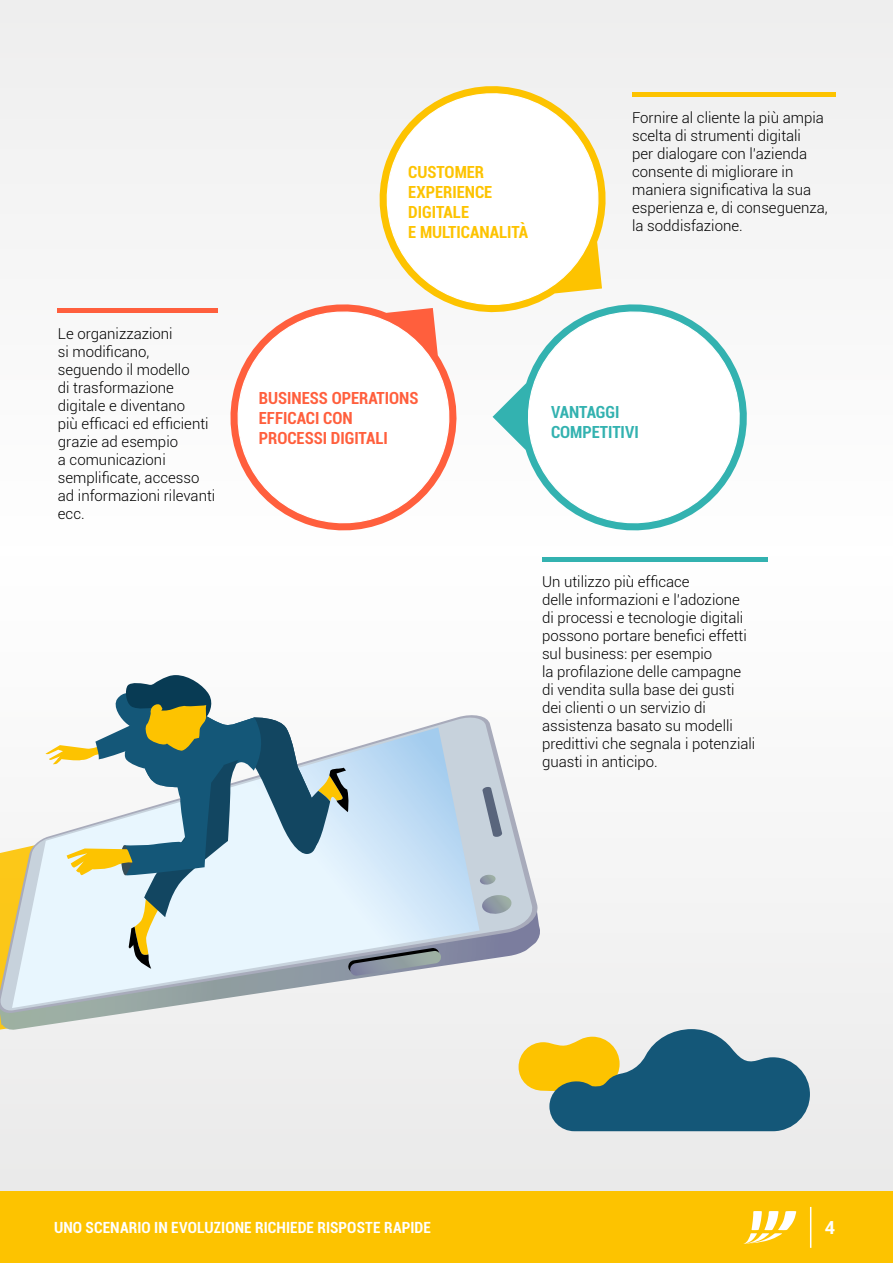
<style>
.page{position:relative;width:893px;height:1263px;background:#f5f5f5}
.page>*{position:absolute;margin:0;border:0;box-sizing:border-box;transform-origin:0 0}
.t1{font:700 18px "Roboto";color:#fff}
.t2{font:700 condensed 16.65px/20.1px "Roboto";color:#ff5f3d}
.t3{font:700 condensed 16.65px/20.1px "Roboto";color:#fdc300}
.t4{font:700 condensed 16.65px/20.1px "Roboto";color:#33b2b0}
.t5{font:700 condensed 15.45px "Roboto";letter-spacing:.005em;color:#fff}
.t6{font:300 15px/18px "Roboto";color:#000}
</style>
<div class="page">
<svg style="left:0;top:1164px;width:37px;height:10px"></svg>
<svg style="left:379px;top:86px;width:227px;height:227px"></svg>
<svg style="left:217px;top:291px;width:245px;height:22px"></svg>
<svg style="left:224px;top:298px;width:239px;height:233px"></svg>
<svg style="left:493px;top:289px;width:113px;height:149px"></svg>
<svg style="left:514px;top:298px;width:233px;height:233px"></svg>
<hr style="left:542px;top:557px;width:225px;height:4px;background:#33b2b0">
<div style="left:632px;top:92px;width:203px;height:5px;background:#fdc300"></div>
<hr style="left:58px;top:308px;width:160px;height:4px;background:#ff5f3d">
<svg style="left:0;top:1014px;width:119px;height:16px"></svg>
<svg style="left:0;top:715px;width:534px;height:297px"></svg>
<svg style="left:12px;top:727px;width:468px;height:281px"></svg>
<svg style="left:481px;top:895px;width:31px;height:20px"></svg>
<svg style="left:479px;top:875px;width:17px;height:10px"></svg>
<svg style="left:482px;top:786px;width:20px;height:51px"></svg>
<svg style="left:45px;top:675px;width:396px;height:301px"></svg>
<svg style="left:519px;top:1029px;width:291px;height:102px"></svg>
<div style="left:0;top:1192px;width:893px;height:71px;background:#fdc300"></div>
<svg style="left:743px;top:1211px;width:53px;height:33px"></svg>
<hr style="left:810px;top:1207px;width:1px;height:41px;background:#fff">
<p class="t6" style="left:58px;top:324px;width:159px">Le organizzazioni<br>si modificano, seguendo il modello<br>di trasformazione digitale e diventano<br>più efficaci ed efficienti grazie ad esempio<br>a comunicazioni semplificate, accesso ad informazioni rilevanti ecc.</p>
<p class="t3" style="left:408px;top:162px;width:121px">CUSTOMER<br>EXPERIENCE<br>DIGITALE<br>E MULTICANALITÀ</p>
<p class="t6" style="left:632px;top:108px;width:197px">Fornire al cliente la più ampia scelta di strumenti digitali<br>per dialogare con l’azienda consente di migliorare in maniera significativa la sua esperienza e, di conseguenza, la soddisfazione.</p>
<p class="t2" style="left:259px;top:387px;width:161px">BUSINESS OPERATIONS<br>EFFICACI CON<br>PROCESSI DIGITALI</p>
<p class="t4" style="left:551px;top:401px;width:89px">VANTAGGI<br>COMPETITIVI</p>
<p class="t6" style="left:542px;top:572px;width:215px">Un utilizzo più efficace<br>delle informazioni e l’adozione di processi e tecnologie digitali possono portare benefici effetti sul business: per esempio<br>la profilazione delle campagne di vendita sulla base dei gusti dei clienti o un servizio di assistenza basato su modelli predittivi che segnala i potenziali guasti in anticipo.</p>
<p class="t5" style="left:54px;top:1217px;width:378px">UNO SCENARIO IN EVOLUZIONE RICHIEDE RISPOSTE RAPIDE</p>
<p class="t1" style="left:825px;top:1215px;width:12px">4</p>
</div>
